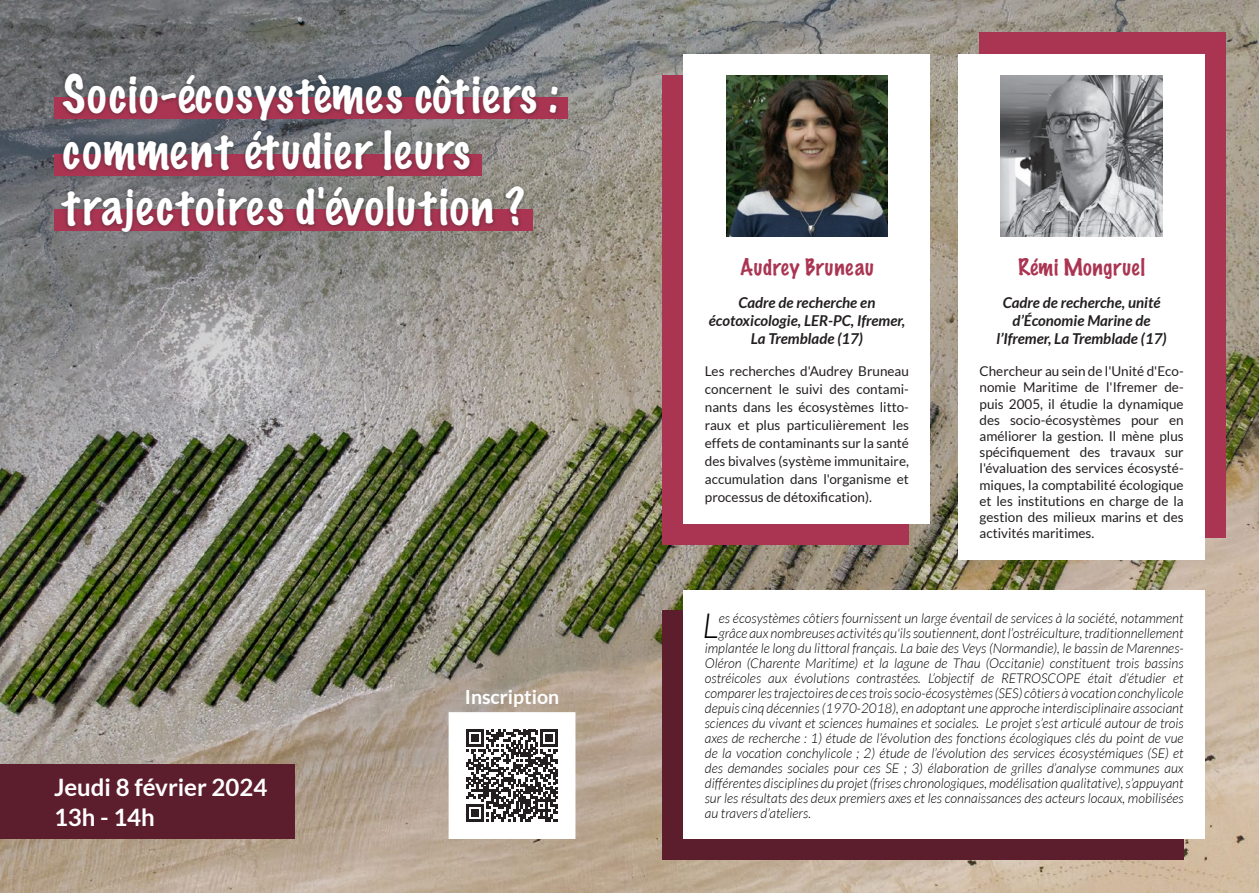
<style>
.page{position:relative;width:1259px;height:893px;background:#fff}
.page>*{position:absolute;margin:0;border:0;box-sizing:border-box;transform-origin:0 0}
.t1{font:100 46.5px/55.8px "Marker Felt";letter-spacing:.04em;color:#fff}
.Résumé_webinaire{font:italic 300 34.65px "Lato";color:#000}
.DATE{font:700 24px "Lato";color:#fff}
.t2{font:100 21px "Marker Felt";letter-spacing:.03em;color:#aa3552}
.t3{font:700 19.5px "Lato";color:#fff}
.t4{font:italic 700 15px/18px "Lato";color:#231f20;text-align:center}
.Résumé_webinaire-2{font:italic 300 13.5px "Lato";color:#000}
.t5{font:13.5px/16.2px "Lato";color:#231f20;text-align:justify}
</style>
<div class="page">
<img style="left:629px;top:0;width:630px;height:893px">
<img style="left:0;top:0;width:629px;height:893px">
<div style="left:0;top:764px;width:295px;height:75px;background:#5c1d2d"></div>
<div style="left:57px;top:70px;width:505px;height:167px;background:#231f20;opacity:.5"></div>
<svg style="left:464px;top:728px;width:95px;height:95px"></svg>
<svg style="left:466px;top:730px;width:92px;height:91px"></svg>
<div style="left:979px;top:33px;width:247px;height:505px;background:#aa3552"></div>
<div style="left:662px;top:75px;width:247px;height:470px;background:#aa3552"></div>
<div style="left:662px;top:611px;width:521px;height:249px;background:#5c1d2d"></div>
<div style="left:683px;top:54px;width:247px;height:470px;background:#fff"></div>
<div style="left:958px;top:54px;width:247px;height:505px;background:#fff"></div>
<div style="left:683px;top:590px;width:522px;height:249px;background:#fff"></div>
<img style="left:726px;top:75px;width:161px;height:162px">
<img style="left:1000px;top:75px;width:162px;height:162px">
<p class="t1" style="left:63px;top:66px;width:498px">Socio-écosystèmes côtiers : comment étudier leurs trajectoires d'évolution ?</p>
<p class="DATE" style="left:54px;top:774px;width:215px">Jeudi 8 février 2024</p>
<p class="DATE" style="left:54px;top:804px;width:102px">13h - 14h</p>
<p class="t3" style="left:465px;top:685px;width:96px">Inscription</p>
<p class="t2" style="left:740px;top:250px;width:135px">Audrey Bruneau</p>
<p class="t4" style="left:709px;top:294px;width:198px">Cadre de recherche en écotoxicologie, LER-PC, Ifremer,<br>La Tremblade (17)</p>
<p class="t5" style="left:705px;top:362px;width:205px;line-height:18px">Les recherches d'Audrey Bruneau concernent le suivi des contami&shy;nants dans les écosystèmes litto&shy;raux et plus particulièrement les effets de contaminants sur la santé des bivalves (système immunitaire, accumulation dans l'organisme et processus de détoxification).</p>
<p class="t2" style="left:1018px;top:250px;width:128px">Rémi Mongruel</p>
<p class="t4" style="left:996px;top:294px;width:171px">Cadre de recherche, unité d’Économie Marine de l’Ifremer, La Tremblade (17)</p>
<p class="t5" style="left:979px;top:363px;width:206px">Chercheur au sein de l'Unité d'Eco&shy;nomie Maritime de l'Ifremer de&shy;puis 2005, il étudie la dynamique des socio-écosystèmes pour en améliorer la gestion. Il mène plus spécifiquement des travaux sur l'évaluation des services écosysté&shy;miques, la comptabilité écologique et les institutions en charge de la gestion des milieux marins et des activités maritimes.</p>
<p class="Résumé_webinaire" style="left:702px;top:606px;width:18px">L</p>
<p class="Résumé_webinaire-2" style="left:719px;top:610px;width:466px">es écosystèmes côtiers fournissent un large éventail de services à la société, notamment</p>
<p class="Résumé_webinaire-2" style="left:719px;top:625px;width:466px">grâce aux nombreuses activités qu'ils soutiennent, dont l’ostréiculture, traditionnellement</p>
<p class="Résumé_webinaire-2" style="left:705px;top:640px;width:480px">implantée le long du littoral français. La baie des Veys (Normandie), le bassin de Marennes-</p>
<p class="Résumé_webinaire-2" style="left:705px;top:655px;width:480px">Oléron (Charente Maritime) et la lagune de Thau (Occitanie) constituent trois bassins</p>
<p class="Résumé_webinaire-2" style="left:705px;top:670px;width:480px">ostréicoles aux évolutions contrastées. L’objectif de RETROSCOPE était d’étudier et</p>
<p class="Résumé_webinaire-2" style="left:705px;top:685px;width:480px">comparer les trajectoires de ces trois socio-écosystèmes (SES) côtiers à vocation conchylicole</p>
<p class="Résumé_webinaire-2" style="left:705px;top:700px;width:480px">depuis cinq décennies (1970-2018), en adoptant une approche interdisciplinaire associant</p>
<p class="Résumé_webinaire-2" style="left:705px;top:715px;width:480px">sciences du vivant et sciences humaines et sociales. Le projet s’est articulé autour de trois</p>
<p class="Résumé_webinaire-2" style="left:705px;top:730px;width:480px">axes de recherche : 1) étude de l’évolution des fonctions écologiques clés du point de vue</p>
<p class="Résumé_webinaire-2" style="left:705px;top:745px;width:480px">de la vocation conchylicole ; 2) étude de l’évolution des services écosystémiques (SE) et</p>
<p class="Résumé_webinaire-2" style="left:705px;top:760px;width:480px">des demandes sociales pour ces SE ; 3) élaboration de grilles d’analyse communes aux</p>
<p class="Résumé_webinaire-2" style="left:705px;top:775px;width:480px">différentes disciplines du projet (frises chronologiques, modélisation qualitative), s’appuyant</p>
<p class="Résumé_webinaire-2" style="left:705px;top:790px;width:480px">sur les résultats des deux premiers axes et les connaissances des acteurs locaux, mobilisées</p>
<p class="Résumé_webinaire-2" style="left:705px;top:805px;width:108px">au travers d’ateliers.</p>
</div>
